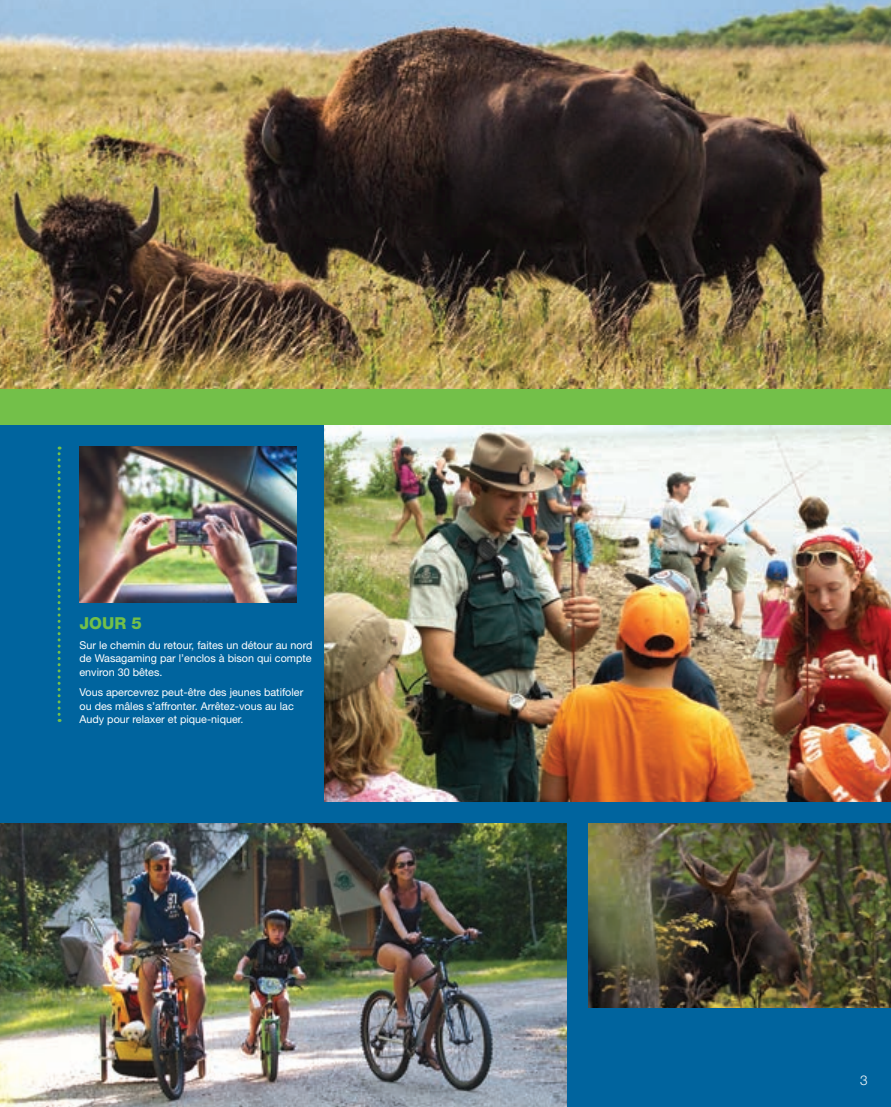
<style>
.page{position:relative;width:891px;height:1107px;background:#fff}
.page>*{position:absolute;margin:0;border:0;box-sizing:border-box;transform-origin:0 0}
.t1{font:800 16.5px "Helvetica Neue LT Std";color:#73c049}
.t2{font:300 13.5px "Helvetica Neue LT Std";color:#fff}
.t3{font:10.8px/13.5px "Helvetica Neue LT Std";color:#fff;text-align:justify}
</style>
<div class="page">
<img style="left:0;top:0;width:891px;height:389px">
<div style="left:0;top:802px;width:891px;height:305px;background:#00649e"></div>
<img style="left:589px;top:824px;width:302px;height:183px">
<img style="left:324px;top:425px;width:567px;height:377px">
<img style="left:0;top:824px;width:567px;height:283px">
<div style="left:0;top:424px;width:324px;height:384px;background:#00649e"></div>
<svg style="left:58px;top:447px;width:3px;height:275px"></svg>
<img style="left:79px;top:447px;width:218px;height:155px">
<div style="left:0;top:389px;width:891px;height:36px;background:#73c049"></div>
<h3 class="t1" style="left:79px;top:614px;width:64px">JOUR 5</h3>
<p class="t3" style="left:79px;top:638px;width:235px">Sur le chemin du retour, faites un détour au nord de Wasagaming par l’enclos à bison qui compte environ 30 bêtes.</p>
<p class="t3" style="left:79px;top:685px;width:225px;text-align:left">Vous apercevrez peut-être des jeunes batifoler ou des mâles s’affronter. Arrêtez-vous au lac<br>Audy pour relaxer et pique-niquer.</p>
<p class="t2" style="left:860px;top:1072px;width:9px">3</p>
</div>
